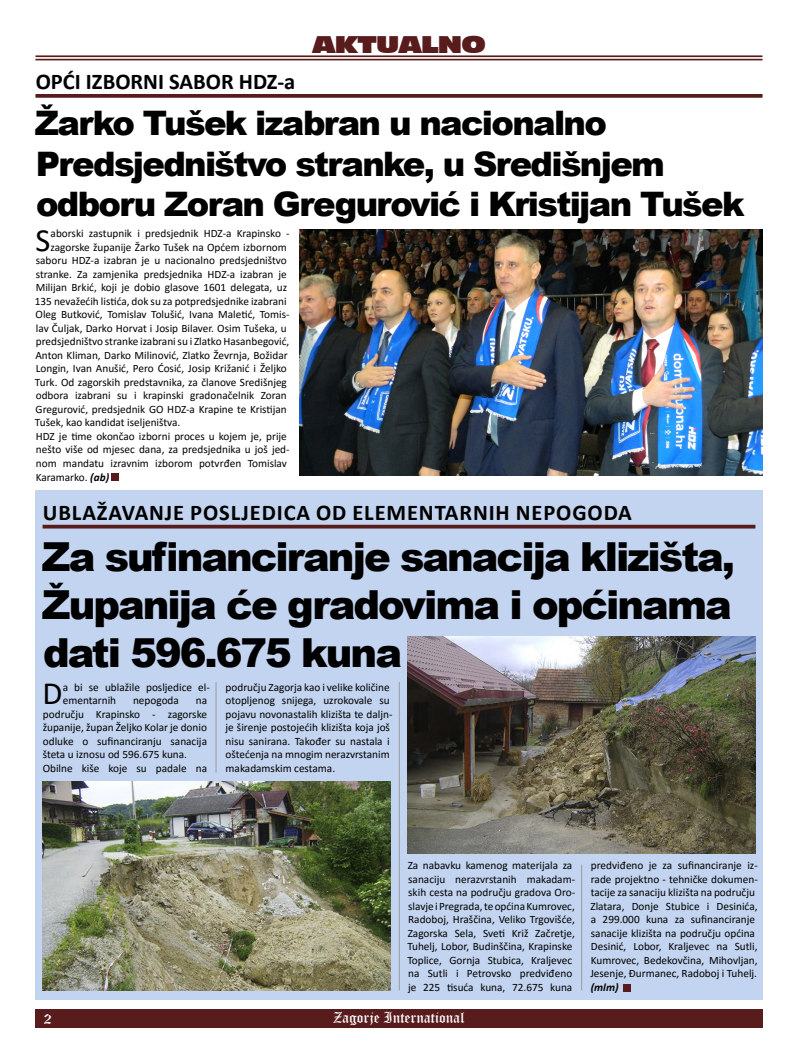
<style>
.page{position:relative;width:798px;height:1063px;background:#fff}
.page>*{position:absolute;margin:0;border:0;box-sizing:border-box;transform-origin:0 0}
.t1{font:900 40px/48px "Arial";letter-spacing:-.05em;color:#000;text-align:justify}
.t2{font:900 33.75px/40.5px "Arial";letter-spacing:-.05em;color:#000}
.t3{font:32.5px "Calibri";color:#000}
.t4{font:700 22.5px "Calibri";color:#000}
.t5{font:22.5px "Incised 901 BT Nord";letter-spacing:-.04em;color:#581c1c}
.t6{font:15px "Old English Text";color:#fff}
.t7{font:11.25px/13.5px "Calibri";color:#000}
.t8{font:italic 700 11.25px "Calibri";color:#000}
.s1{font-weight:700;font-style:italic}
</style>
<div class="page">
<div style="left:35px;top:1009px;width:727px;height:19px;background:#581c1c"></div>
<div style="left:35px;top:491px;width:727px;height:509px;background:#c2d4ef"></div>
<div style="left:112px;top:474px;width:7px;height:7px;background:#581c1c"></div>
<hr style="left:35px;top:55px;width:727px;height:2px;background:#581c1c">
<hr style="left:35px;top:59px;width:727px;height:1px;background:#581c1c">
<svg style="left:35px;top:94px;width:727px;height:4px;background:#622a2a"></svg>
<hr style="left:216px;top:682px;width:1px;height:90px;background:#9c9b9b">
<svg style="left:43px;top:525px;width:712px;height:4px;background:#643134"></svg>
<div style="left:623px;top:984px;width:7px;height:7px;background:#581c1c"></div>
<img style="left:299px;top:229px;width:463px;height:247px">
<img style="left:407px;top:636px;width:348px;height:217px">
<img style="left:43px;top:781px;width:347px;height:209px">
<hr style="left:399px;top:682px;width:1px;height:308px;background:#9c9b9b">
<hr style="left:581px;top:865px;width:1px;height:125px;background:#9c9b9b">
<h3 class="t5" style="left:312px;top:30px;width:175px">AKTUALNO</h3>
<h3 class="t4" style="left:36px;top:66px;width:261px">OPĆI IZBORNI SABOR HDZ-A</h3>
<h2 class="t2" style="left:35px;top:102px;width:710px">Žarko Tušek izabran u nacionalno<br>Predsjedništvo stranke, u Središnjem odboru Zoran Gregurović i Kristijan Tušek</h2>
<h3 class="t3" style="left:35px;top:218px;width:16px">S</h3>
<p class="t7" style="left:51px;top:227px;width:240px">aborski zastupnik i predsjednik HDZ-a Krapinsko -</p>
<p class="t7" style="left:50px;top:240px;width:238px">zagorske županije Žarko Tušek na Općem izbornom</p>
<p class="t7" style="left:36px;top:254px;width:252px">saboru HDZ-a izabran je u nacionalno predsjedništvo</p>
<p class="t7" style="left:36px;top:267px;width:252px">stranke. Za zamjenika predsjednika HDZ-a izabran je</p>
<p class="t7" style="left:36px;top:281px;width:253px">Milijan Brkić, koji je dobio glasove 1601 delegata, uz</p>
<p class="t7" style="left:35px;top:294px;width:253px">135 nevažećih listića, dok su za potpredsjednike izabrani</p>
<p class="t7" style="left:36px;top:308px;width:255px">Oleg Butković, Tomislav Tolušić, Ivana Maletić, Tomis-</p>
<p class="t7" style="left:36px;top:321px;width:252px">lav Čuljak, Darko Horvat i Josip Bilaver. Osim Tušeka, u</p>
<p class="t7" style="left:36px;top:335px;width:255px">predsjedništvo stranke izabrani su i Zlatko Hasanbegović,</p>
<p class="t7" style="left:35px;top:348px;width:254px">Anton Kliman, Darko Milinović, Zlatko Ževrnja, Božidar</p>
<p class="t7" style="left:36px;top:362px;width:252px">Longin, Ivan Anušić, Pero Ćosić, Josip Križanić i Željko</p>
<p class="t7" style="left:35px;top:375px;width:253px">Turk. Od zagorskih predstavnika, za članove Središnjeg</p>
<p class="t7" style="left:36px;top:389px;width:252px">odbora izabrani su i krapinski gradonačelnik Zoran</p>
<p class="t7" style="left:36px;top:402px;width:252px">Gregurović, predsjednik GO HDZ-a Krapine te Kristijan</p>
<p class="t7" style="left:35px;top:416px;width:147px">Tušek, kao kandidat iseljeništva.</p>
<p class="t7" style="left:36px;top:429px;width:252px">HDZ je time okončao izborni proces u kojem je, prije</p>
<p class="t7" style="left:36px;top:443px;width:255px">nešto više od mjesec dana, za predsjednika u još jed-</p>
<p class="t7" style="left:36px;top:456px;width:252px">nom mandatu izravnim izborom potvrđen Tomislav</p>
<p class="t7" style="left:36px;top:470px;width:75px">Karamarko. <span class="s1">(ab)</span></p>
<h3 class="t4" style="left:43px;top:496px;width:29px">UBLAŽAVANJE</h3>
<h3 class="t4" style="left:190px;top:496px;width:13px">POSLJEDICA</h3>
<h3 class="t4" style="left:316px;top:496px;width:51px">OD ELEMENTARNIH</h3>
<h3 class="t4" style="left:515px;top:496px;width:16px">NEPOGODA</h3>
<h1 class="t1" style="left:42px;top:531px;width:694px">Za sufinanciranje sanacija klizišta, Županija će gradovima i općinama dati 596.675 kuna</h1>
<h3 class="t3" style="left:42px;top:671px;width:21px">D</h3>
<p class="t7" style="left:63px;top:680px;width:148px">a bi se ublažile posljedice el&shy;ementarnih</p>
<p class="t7" style="left:225px;top:680px;width:168px">području Zagorja kao i velike količine otopljenog snijega, uzrokovale su pojavu novonastalih klizišta te daljn&shy;je širenje postojećih klizišta koja još nisu sanirana. Također su nastala i oštećenja na mnogim nerazvrstanim makadamskim cestama.</p>
<p class="t7" style="left:133px;top:693px;width:47px">nepogoda</p>
<p class="t7" style="left:43px;top:693px;width:166px;text-indent:153px">na području Krapinsko - zagorske županije, župan Željko Kolar je donio odluke o sufinanciranju sanacija šteta u iznosu od 596.675 kuna.<br>Obilne kiše koje su padale na</p>
<p class="t7" style="left:407px;top:859px;width:169px">Za nabavku kamenog materijala za sanaciju nerazvrstanih makadam&shy;skih cesta na području gradova Oro&shy;slavje i Pregrada, te općina Kumrovec, Radoboj, Hraščina, Veliko Trgovišće, Zagorska Sela, Sveti Križ Začretje, Tuhelj, Lobor, Budinščina, Krapinske Toplice, Gornja Stubica, Kraljevec na Sutli i Petrovsko predviđeno je 225 tisuća kuna, 72.675 kuna</p>
<p class="t7" style="left:590px;top:859px;width:169px">predviđeno je za sufinanciranje iz&shy;rade projektno - tehničke dokumen&shy;tacije za sanaciju klizišta na području Zlatara, Donje Stubice i Desinića, a 299.000 kuna za sufinanciranje sanacije klizišta na području općina Desinić, Lobor, Kraljevec na Sutli, Kumrovec, Bedekovčina, Mihovljan, Jesenje, Đurmanec, Radoboj i Tuhelj.</p>
<p class="t8" style="left:590px;top:980px;width:29px">(mlm)</p>
<h3 class="t6" style="left:44px;top:1009px;width:9px">2</h3>
<h3 class="t6" style="left:333px;top:1008px;width:133px">Zagorje International</h3>
</div>
